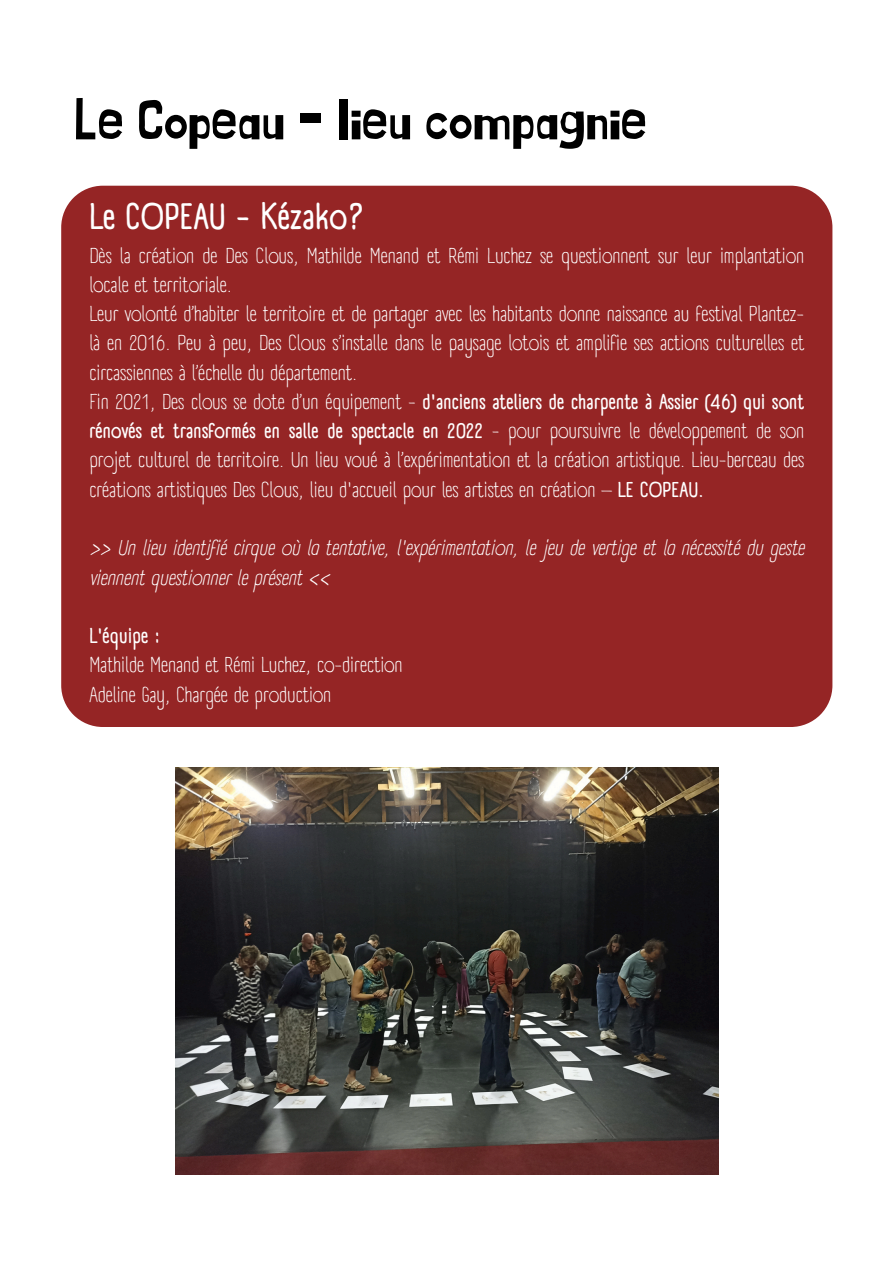
<style>
.page{position:relative;width:894px;height:1264px;background:#fff}
.page>*{position:absolute;margin:0;border:0;box-sizing:border-box;transform-origin:0 0}
.t1{font:56.55px "Jingleberry";color:#000}
.t2{font:700 36px "A Day Without Sun Text";color:#fff}
.t3{font:21px/29.2px "A Day Without Sun Text";color:#fff;text-align:justify}
.t4{font:italic 21px/29.2px "A Day Without Sun Text";color:#fff}
.t5{font:700 21px "A Day Without Sun Text";color:#fff}
.s1{font-weight:700}
</style>
<div class="page">
<div style="left:61px;top:186px;width:771px;height:541px;background:#952525"></div>
<img style="left:175px;top:767px;width:542px;height:407px">
<p class="t1" style="left:73px;top:94px;width:575px">Le Copeau - lieu compagnie</p>
<p class="t2" style="left:89px;top:194px;width:276px">Le COPEAU - Kézako?</p>
<p class="t3" style="left:89px;top:241px;width:716px">Dès la création de Des Clous, Mathilde Menand et Rémi Luchez se questionnent sur leur implantation locale et territoriale.</p>
<p class="t3" style="left:89px;top:299px;width:716px">Leur volonté d’habiter le territoire et de partager avec les habitants donne naissance au festival Plantez&shy;là en 2016. Peu à peu, Des Clous s’installe dans le paysage lotois et amplifie ses actions culturelles et circassiennes à l’échelle du département.</p>
<p class="t3" style="left:89px;top:387px;width:716px">Fin 2021, Des clous se dote d’un équipement - <span class="s1">d'anciens ateliers de charpente à Assier (46) qui sont rénovés et transformés en salle de spectacle en 2022</span> - pour poursuivre le développement de son projet culturel de territoire. Un lieu voué à l’expérimentation et la création artistique. Lieu-berceau des créations artistiques Des Clous, lieu d'accueil pour les artistes en création – <span class="s1">LE COPEAU.</span></p>
<p class="t4" style="left:89px;top:533px;width:716px">&gt;&gt; Un lieu identifié cirque où la tentative, l'expérimentation, le jeu de vertige et la nécessité du geste viennent questionner le présent &lt;&lt;</p>
<p class="t5" style="left:89px;top:623px;width:72px">L'équipe :</p>
<p class="t3" style="left:89px;top:650px;width:315px">Mathilde Menand et Rémi Luchez, co-direction</p>
<p class="t3" style="left:89px;top:679px;width:243px">Adeline Gay, Chargée de production</p>
</div>
